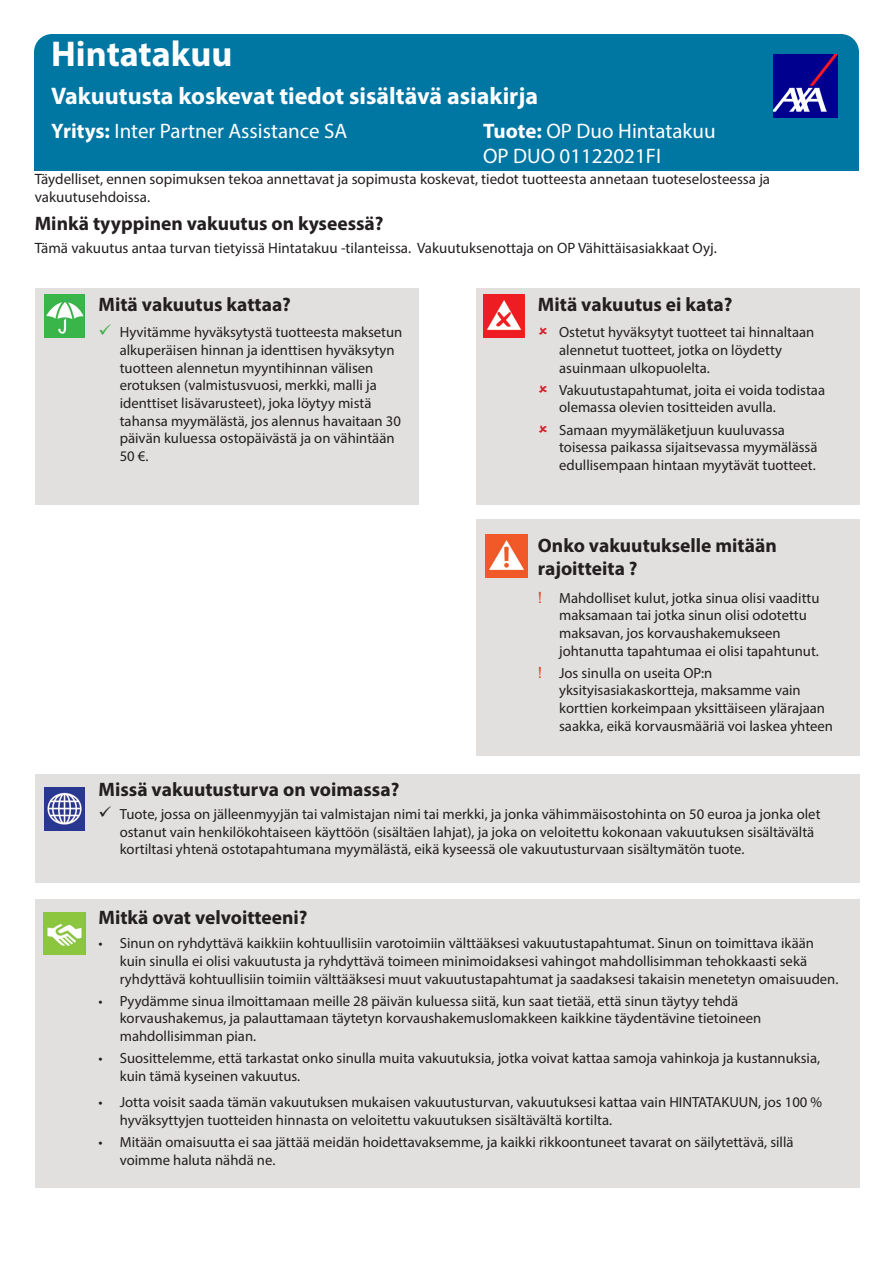
<style>
.page{position:relative;width:893px;height:1263px;background:#fff}
.page>*{position:absolute;margin:0;border:0;box-sizing:border-box;transform-origin:0 0}
.t1{font:700 36px "Myriad Pro";color:#fff}
.Sub-header{font:700 24px "Myriad Pro";color:#fff}
.Main_text{font:21px/25.2px "Myriad Pro";color:#fff}
.t2{font:700 19.5px "Myriad Pro";color:#231f20}
.Main_text-2{font:15px/18px "Myriad Pro";color:#231f20}
.t3{font:14.7px/17.7px "Myriad Pro";color:#231f20}
.s1{font-weight:700}
.s2{font-family:"Franklin Gothic";font-size:16.5px;color:#de461f}
</style>
<div class="page">
<div style="left:34px;top:34px;width:825px;height:137px;background:#0076a3;border-radius:18px"></div>
<div style="left:35px;top:288px;width:384px;height:216px;background:#e2dfdf"></div>
<img style="left:44px;top:294px;width:41px;height:43px">
<div style="left:476px;top:288px;width:384px;height:216px;background:#e2dfdf"></div>
<img style="left:484px;top:295px;width:41px;height:42px">
<div style="left:476px;top:519px;width:384px;height:237px;background:#e2dfdf"></div>
<img style="left:485px;top:535px;width:43px;height:42px">
<img style="left:774px;top:54px;width:64px;height:64px">
<div style="left:35px;top:900px;width:825px;height:288px;background:#e2dfdf"></div>
<img style="left:43px;top:912px;width:43px;height:42px">
<div style="left:35px;top:774px;width:825px;height:108px;background:#e2dfdf"></div>
<img style="left:44px;top:788px;width:41px;height:42px">
<p class="t1" style="left:51px;top:30px;width:183px">Hintatakuu</p>
<p class="Sub-header" style="left:51px;top:80px;width:489px">Vakuutusta koskevat tiedot sisältävä asiakirja</p>
<p class="Main_text" style="left:51px;top:118px;width:298px"><span class="s1">Yritys:</span> Inter Partner Assistance SA</p>
<p class="Main_text" style="left:483px;top:118px;width:234px"><span class="s1">Tuote:</span> OP Duo Hintatakuu<br>OP DUO 01122021FI</p>
<p class="Main_text-2" style="left:35px;top:170px;width:737px">Täydelliset, ennen sopimuksen tekoa annettavat ja sopimusta koskevat, tiedot tuotteesta annetaan tuoteselosteessa ja vakuutusehdoissa.</p>
<p class="t2" style="left:35px;top:211px;width:350px">Minkä tyyppinen vakuutus on kyseessä?</p>
<p class="Main_text-2" style="left:35px;top:238px;width:684px">Tämä vakuutus antaa turvan tietyissä Hintatakuu -tilanteissa. Vakuutuksenottaja on OP Vähittäisasiakkaat Oyj.</p>
<p class="t2" style="left:98px;top:291px;width:194px">Mitä vakuutus kattaa?</p>
<p class="t3" style="left:120px;top:323px;width:284px">Hyvitämme hyväksytystä tuotteesta maksetun alkuperäisen hinnan ja identtisen hyväksytyn tuotteen alennetun myyntihinnan välisen erotuksen (valmistusvuosi, merkki, malli ja identtiset lisävarusteet), joka löytyy mistä tahansa myymälästä, jos alennus havaitaan 30 päivän kuluessa ostopäivästä ja on vähintään 50 €.</p>
<p class="t2" style="left:538px;top:291px;width:196px">Mitä vakuutus ei kata?</p>
<p class="t3" style="left:559px;top:323px;width:257px">Ostetut hyväksytyt tuotteet tai hinnaltaan alennetut tuotteet, jotka on löydetty asuinmaan ulkopuolelta.</p>
<p class="t3" style="left:559px;top:381px;width:267px">Vakuutustapahtumat, joita ei voida todistaa olemassa olevien tositteiden avulla.</p>
<p class="t3" style="left:559px;top:420px;width:260px">Samaan myymäläketjuun kuuluvassa toisessa paikassa sijaitsevassa myymälässä edullisempaan hintaan myytävät tuotteet.</p>
<p class="t2" style="left:538px;top:532px;width:240px">Onko vakuutukselle mitään</p>
<p class="t2" style="left:538px;top:556px;width:101px">rajoitteita ?</p>
<p class="t3" style="left:559px;top:589px;width:262px;text-indent:-21px"><span class="s2">!</span> Mahdolliset kulut, jotka sinua olisi vaadittu maksamaan tai jotka sinun olisi odotettu maksavan, jos korvaushakemukseen johtanutta tapahtumaa ei olisi tapahtunut.</p>
<p class="t3" style="left:559px;top:664px;width:275px;text-indent:-21px"><span class="s2">!</span> Jos sinulla on useita OP:n yksityisasiakaskortteja, maksamme vain korttien korkeimpaan yksittäiseen ylärajaan saakka, eikä korvausmääriä voi laskea yhteen</p>
<p class="t2" style="left:98px;top:777px;width:302px">Missä vakuutusturva on voimassa?</p>
<p class="t3" style="left:120px;top:805px;width:702px">Tuote, jossa on jälleenmyyjän tai valmistajan nimi tai merkki, ja jonka vähimmäisostohinta on 50 euroa ja jonka olet ostanut vain henkilökohtaiseen käyttöön (sisältäen lahjat), ja joka on veloitettu kokonaan vakuutuksen sisältävältä kortiltasi yhtenä ostotapahtumana myymälästä, eikä kyseessä ole vakuutusturvaan sisältymätön tuote.</p>
<p class="t2" style="left:98px;top:905px;width:211px">Mitkä ovat velvoitteeni?</p>
<p class="t3" style="left:120px;top:934px;width:720px;text-indent:-21px">• Sinun on ryhdyttävä kaikkiin kohtuullisiin varotoimiin välttääksesi vakuutustapahtumat. Sinun on toimittava ikään kuin sinulla ei olisi vakuutusta ja ryhdyttävä toimeen minimoidaksesi vahingot mahdollisimman tehokkaasti sekä ryhdyttävä kohtuullisiin toimiin välttääksesi muut vakuutustapahtumat ja saadaksesi takaisin menetetyn omaisuuden.</p>
<p class="t3" style="left:120px;top:992px;width:643px;text-indent:-21px">• Pyydämme sinua ilmoittamaan meille 28 päivän kuluessa siitä, kun saat tietää, että sinun täytyy tehdä korvaushakemus, ja palauttamaan täytetyn korvaushakemuslomakkeen kaikkine täydentävine tietoineen mahdollisimman pian.</p>
<p class="t3" style="left:120px;top:1049px;width:702px;text-indent:-21px">• Suosittelemme, että tarkastat onko sinulla muita vakuutuksia, jotka voivat kattaa samoja vahinkoja ja kustannuksia, kuin tämä kyseinen vakuutus.</p>
<p class="t3" style="left:120px;top:1093px;width:704px;text-indent:-21px">• Jotta voisit saada tämän vakuutuksen mukaisen vakuutusturvan, vakuutuksesi kattaa vain HINTATAKUUN, jos 100 % hyväksyttyjen tuotteiden hinnasta on veloitettu vakuutuksen sisältävältä kortilta.</p>
<p class="t3" style="left:120px;top:1133px;width:675px;text-indent:-21px">• Mitään omaisuutta ei saa jättää meidän hoidettavaksemme, ja kaikki rikkoontuneet tavarat on säilytettävä, sillä voimme haluta nähdä ne.</p>
</div>
